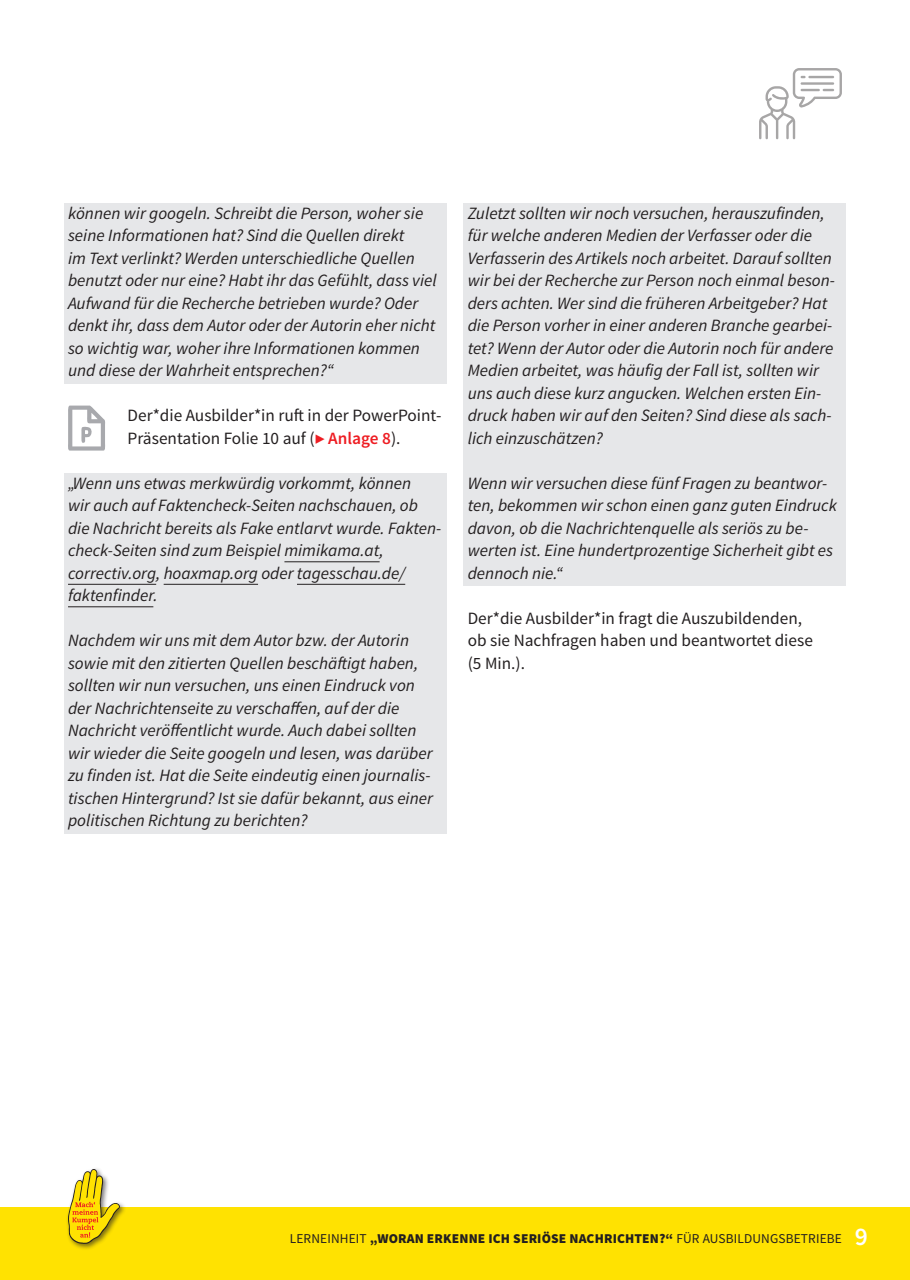
<style>
.page{position:relative;width:910px;height:1280px;background:#fff}
.page>*{position:absolute;margin:0;border:0;box-sizing:border-box;transform-origin:0 0}
.t1{font:italic 17.25px/22.5px "Source Sans Pro";color:#231f20}
.t2{font:17.25px/22.5px "Source Sans Pro";color:#231f20}
.t3{font:900 13.5px "Source Sans Pro";letter-spacing:.01em;color:#231f20}
.s1{font-weight:600;color:#ee1d23}
.s2{font-weight:400}
.s3{font-weight:600;font-size:25.5px;color:#fff}
</style>
<div class="page">
<div style="left:0;top:1208px;width:9px;height:72px;background:#ffe201"></div>
<div style="left:9px;top:1208px;width:901px;height:72px;background:#ffe201"></div>
<div style="left:65px;top:1167px;width:62px;height:84px;background:#231f20;opacity:.6"></div>
<svg style="left:68px;top:1169px;width:52px;height:75px"></svg>
<div style="left:64px;top:203px;width:382px;height:180px;background:#e6e7e9"></div>
<div style="left:64px;top:473px;width:382px;height:360px;background:#e6e7e9"></div>
<div style="left:463px;top:203px;width:383px;height:383px;background:#e6e7e9"></div>
<hr style="left:284px;top:561px;width:96px;height:1px;background:#231f20">
<hr style="left:68px;top:584px;width:88px;height:1px;background:#231f20">
<hr style="left:164px;top:584px;width:94px;height:1px;background:#231f20">
<hr style="left:297px;top:584px;width:108px;height:1px;background:#231f20">
<hr style="left:68px;top:606px;width:85px;height:1px;background:#231f20">
<svg style="left:759px;top:68px;width:83px;height:71px"></svg>
<svg style="left:68px;top:406px;width:37px;height:45px"></svg>
<p class="t1" style="left:68px;top:202px;width:370px">können wir googeln. Schreibt die Person, woher sie seine Informationen hat? Sind die Quellen direkt<br>im Text verlinkt? Werden unterschiedliche Quellen benutzt oder nur eine? Habt ihr das Gefühlt, dass viel Aufwand für die Recherche betrieben wurde? Oder denkt ihr, dass dem Autor oder der Autorin eher nicht so wichtig war, woher ihre Informationen kommen und diese der Wahrheit entsprechen?“</p>
<p class="t2" style="left:128px;top:405px;width:315px">Der*die Ausbilder*in ruft in der PowerPoint-<br>Präsentation Folie 10 auf (<span class="s1">▶ Anlage 8</span>).</p>
<p class="t1" style="left:68px;top:472px;width:375px">„Wenn uns etwas merkwürdig vorkommt, können<br>wir auch auf Faktencheck-Seiten nachschauen, ob die Nachricht bereits als Fake entlarvt wurde. Fakten&shy;check-Seiten sind zum Beispiel mimikama.at, correctiv.org, hoaxmap.org oder tagesschau.de/ faktenfinder.</p>
<p class="t1" style="left:68px;top:629px;width:366px">Nachdem wir uns mit dem Autor bzw. der Autorin sowie mit den zitierten Quellen beschäftigt haben, sollten wir nun versuchen, uns einen Eindruck von der Nachrichtenseite zu verschaffen, auf der die Nachricht veröffentlicht wurde. Auch dabei sollten wir wieder die Seite googeln und lesen, was darüber zu finden ist. Hat die Seite eindeutig einen journalis&shy;tischen Hintergrund? Ist sie dafür bekannt, aus einer politischen Richtung zu berichten?</p>
<p class="t1" style="left:468px;top:202px;width:369px">Zuletzt sollten wir noch versuchen, herauszufinden, für welche anderen Medien der Verfasser oder die Verfasserin des Artikels noch arbeitet. Darauf sollten wir bei der Recherche zur Person noch einmal beson&shy;ders achten. Wer sind die früheren Arbeitgeber? Hat die Person vorher in einer anderen Branche gearbei&shy;tet? Wenn der Autor oder die Autorin noch für andere Medien arbeitet, was häufig der Fall ist, sollten wir uns auch diese kurz angucken. Welchen ersten Ein&shy;druck haben wir auf den Seiten? Sind diese als sach&shy;lich einzuschätzen?</p>
<p class="t1" style="left:468px;top:472px;width:371px">Wenn wir versuchen diese fünf Fragen zu beantwor&shy;ten, bekommen wir schon einen ganz guten Eindruck davon, ob die Nachrichtenquelle als seriös zu be&shy;werten ist. Eine hundertprozentige Sicherheit gibt es dennoch nie.“</p>
<p class="t2" style="left:468px;top:607px;width:347px">Der*die Ausbilder*in fragt die Auszubildenden, ob sie Nachfragen haben und beantwortet diese (5 Min.).</p>
<p class="t3" style="left:290px;top:1230px;width:580px"><span class="s2">Lerneinheit</span> „WORAN ERKENNE ICH SERIÖSE NACHRICHTEN?“ <span class="s2">für Ausbildungsbetriebe</span> <span class="s3">9</span></p>
</div>
